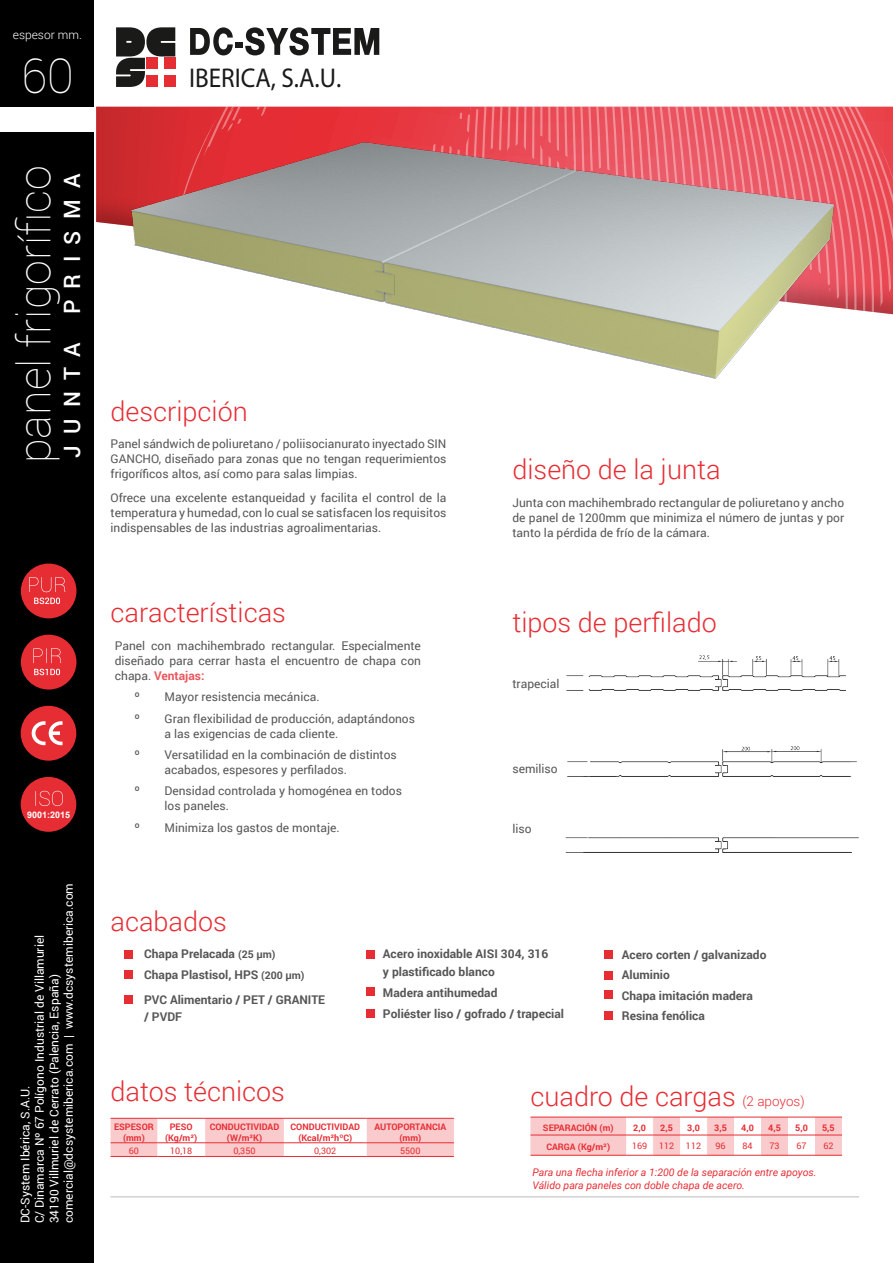
<style>
.page{position:relative;width:893px;height:1263px;background:#fff}
.page>*{position:absolute;margin:0;border:0;box-sizing:border-box;transform-origin:0 0}
.t1{font:100 47.85px "Roboto";color:#fff}
.t2{font:100 45px "Roboto";color:#fff}
.t3{font:27.15px "Myriad Pro";color:#1a1a18;scale:.93 1}
.t4{font:300 27px "Roboto";color:#e72d34}
.t5{font:500 22.5px "Roboto";letter-spacing:.5em;color:#fff}
.t6{font:12px/15px "Roboto";color:#565655;text-align:justify}
.t7{font:700 12px/20.5px "Roboto";color:#565655}
.t8{font:12px/14.4px "Roboto";color:#fff}
.t9{font:300 12px "Roboto";color:#fff}
.t10{font:italic 10.5px/12.6px "Roboto";color:#e72d34}
.t11{font:700 9px/10.8px "Roboto";color:#e72d34;text-align:center}
.t12{font:9px "Roboto";color:#e72d34}
.t13{font:700 9px "Arial";color:#fff}
.s1{font-weight:700;color:#eb575d}
.s2{font-size:10.5px}
.s3{font-size:13.5px}
</style>
<div class="page">
<svg style="left:873px;top:225px;width:20px;height:89px;background:#e3545e"></svg>
<div style="left:0;top:0;width:94px;height:1263px;background:#000"></div>
<div style="left:21px;top:777px;width:55px;height:55px;background:#e72d34;border-radius:50%"></div>
<div style="left:21px;top:563px;width:55px;height:55px;background:#e72d34;border-radius:50%"></div>
<svg style="left:34px;top:598px;width:26px;height:6px"></svg>
<svg style="left:29px;top:577px;width:36px;height:15px"></svg>
<div style="left:21px;top:635px;width:55px;height:54px;background:#e72d34;border-radius:50%"></div>
<svg style="left:34px;top:669px;width:26px;height:6px"></svg>
<svg style="left:33px;top:648px;width:28px;height:15px"></svg>
<img style="left:111px;top:27px;width:762px;height:352px">
<div style="left:21px;top:706px;width:55px;height:55px;background:#e72d34;border-radius:50%"></div>
<svg style="left:32px;top:721px;width:31px;height:24px"></svg>
<svg style="left:116px;top:27px;width:59px;height:60px"></svg>
<svg style="left:190px;top:27px;width:43px;height:28px"></svg>
<div style="left:235px;top:42px;width:8px;height:5px;background:#1a1a18"></div>
<svg style="left:245px;top:27px;width:134px;height:28px"></svg>
<svg style="left:35px;top:791px;width:28px;height:15px"></svg>
<div style="left:0;top:107px;width:95px;height:24px;background:#fff"></div>
<svg style="left:111px;top:1119px;width:343px;height:37px"></svg>
<hr style="left:111px;top:1118px;width:46px;height:1px;background:#e72d34">
<hr style="left:157px;top:1118px;width:48px;height:1px;background:#e72d34">
<hr style="left:205px;top:1118px;width:79px;height:1px;background:#e72d34">
<hr style="left:284px;top:1118px;width:83px;height:1px;background:#e72d34">
<hr style="left:367px;top:1118px;width:87px;height:1px;background:#e72d34">
<hr style="left:111px;top:1142px;width:46px;height:1px;background:#e72d34">
<hr style="left:157px;top:1142px;width:48px;height:1px;background:#e72d34">
<hr style="left:205px;top:1142px;width:79px;height:1px;background:#e72d34">
<hr style="left:284px;top:1142px;width:83px;height:1px;background:#e72d34">
<hr style="left:367px;top:1142px;width:87px;height:1px;background:#e72d34">
<hr style="left:111px;top:1156px;width:46px;height:1px;background:#e72d34">
<hr style="left:157px;top:1156px;width:48px;height:1px;background:#e72d34">
<hr style="left:205px;top:1156px;width:79px;height:1px;background:#e72d34">
<hr style="left:284px;top:1156px;width:83px;height:1px;background:#e72d34">
<hr style="left:367px;top:1156px;width:87px;height:1px;background:#e72d34">
<svg style="left:530px;top:1117px;width:312px;height:39px"></svg>
<img style="left:566px;top:655px;width:293px;height:198px">
<hr style="left:111px;top:1196px;width:748px;height:1px;background:#bbbcbc">
<div style="left:124px;top:950px;width:9px;height:9px;background:#e72d34"></div>
<div style="left:124px;top:995px;width:9px;height:9px;background:#e72d34"></div>
<div style="left:124px;top:970px;width:9px;height:9px;background:#e72d34"></div>
<div style="left:604px;top:950px;width:9px;height:9px;background:#e72d34"></div>
<div style="left:366px;top:950px;width:9px;height:9px;background:#e72d34"></div>
<div style="left:366px;top:987px;width:9px;height:9px;background:#e72d34"></div>
<div style="left:604px;top:971px;width:9px;height:8px;background:#e72d34"></div>
<div style="left:366px;top:1009px;width:9px;height:9px;background:#e72d34"></div>
<div style="left:604px;top:990px;width:9px;height:8px;background:#e72d34"></div>
<div style="left:604px;top:1011px;width:9px;height:9px;background:#e72d34"></div>
<p class="t9" style="left:13px;top:27px;width:71px">espesor mm.</p>
<h1 class="t1" style="left:21px;top:42px;width:55px">60</h1>
<h2 class="t2" style="left:3px;top:463px;width:300px;rotate:-90deg">panel frigorífico</h2>
<h3 class="t5" style="left:56px;top:458px;width:285px;rotate:-90deg">JUNTA PRISMA</h3>
<p class="t13" style="left:27px;top:809px;width:45px">9001:2015</p>
<p class="t8" style="left:18px;top:1223px;width:342px;rotate:-90deg">DC-System Ibérica, S.A.U.<br>C/ Dinamarca Nº 67 Polígono Industrial de Villamuriel<br>34190 Villmuriel de Cerrato (Palencia, España) comercial@dcsystemiberica.com | www.dcsystemiberica.com</p>
<h3 class="t3" style="left:189px;top:61px;width:165px">IBERICA, S.A.U.</h3>
<h3 class="t4" style="left:111px;top:392px;width:139px">descripción</h3>
<p class="t6" style="left:111px;top:436px;width:337px">Panel sándwich de poliuretano / poliisocianurato inyectado SIN GANCHO, diseñado para zonas que no tengan requerimientos frigoríficos altos, así como para salas limpias.</p>
<p class="t6" style="left:111px;top:490px;width:337px">Ofrece una excelente estanqueidad y facilita el control de la temperatura y humedad, con lo cual se satisfacen los requisitos indispensables de las industrias agroalimentarias.</p>
<h3 class="t4" style="left:111px;top:594px;width:177px">características</h3>
<p class="t6" style="left:115px;top:638px;width:308px">Panel con machihembrado rectangular. Especialmente diseñado para cerrar hasta el encuentro de chapa con chapa. <span class="s1">Ventajas:</span></p>
<p class="t6" style="left:135px;top:689px;width:7px">º</p>
<p class="t6" style="left:165px;top:689px;width:156px">Mayor resistencia mecánica.</p>
<p class="t6" style="left:135px;top:710px;width:7px">º</p>
<p class="t6" style="left:165px;top:710px;width:252px">Gran flexibilidad de producción, adaptándonos a las exigencias de cada cliente.</p>
<p class="t6" style="left:135px;top:747px;width:7px">º</p>
<p class="t6" style="left:165px;top:747px;width:234px">Versatilidad en la combinación de distintos acabados, espesores y perfilados.</p>
<p class="t6" style="left:135px;top:783px;width:7px">º</p>
<p class="t6" style="left:165px;top:783px;width:239px">Densidad controlada y homogénea en todos los paneles.</p>
<p class="t6" style="left:135px;top:819px;width:7px">º</p>
<p class="t6" style="left:165px;top:819px;width:177px">Minimiza los gastos de montaje.</p>
<h3 class="t4" style="left:512px;top:451px;width:210px">diseño de la junta</h3>
<p class="t6" style="left:512px;top:495px;width:333px">Junta con machihembrado rectangular de poliuretano y ancho de panel de 1200mm que minimiza el número de juntas y por tanto la pérdida de frío de la cámara.</p>
<h3 class="t4" style="left:512px;top:603px;width:206px">tipos de perfilado</h3>
<p class="t6" style="left:512px;top:676px;width:49px">trapecial</p>
<p class="t6" style="left:512px;top:761px;width:47px">semiliso</p>
<p class="t6" style="left:512px;top:821px;width:21px">liso</p>
<h3 class="t4" style="left:111px;top:903px;width:118px">acabados</h3>
<p class="t7" style="left:144px;top:943px;width:162px">Chapa Prelacada <span class="s2">(25 µm)<br></span>Chapa Plastisol, HPS <span class="s2">(200 µm)</span></p>
<p class="t7" style="left:144px;top:991px;width:183px;line-height:16.5px">PVC Alimentario / PET / GRANITE / PVDF</p>
<p class="t7" style="left:383px;top:945px;width:167px;line-height:18px">Acero inoxidable AISI 304, 316 y plastificado blanco</p>
<p class="t7" style="left:383px;top:982px;width:183px">Madera antihumedad<br>Poliéster liso / gofrado / trapecial</p>
<p class="t7" style="left:622px;top:943px;width:146px">Acero corten / galvanizado<br>Aluminio<br>Chapa imitación madera<br>Resina fenólica</p>
<h3 class="t4" style="left:111px;top:1073px;width:176px">datos técnicos</h3>
<h3 class="t4" style="left:530px;top:1077px;width:276px">cuadro de cargas <span class="s3">(2 apoyos)</span></h3>
<p class="t11" style="left:114px;top:1121px;width:41px">ESPESOR (mm)</p>
<p class="t11" style="left:165px;top:1121px;width:34px">PESO (Kg/m²)</p>
<p class="t11" style="left:210px;top:1121px;width:71px">CONDUCTIVIDAD (W/m²K)</p>
<p class="t11" style="left:290px;top:1121px;width:71px">CONDUCTIVIDAD (Kcal/m²hºC)</p>
<p class="t11" style="left:374px;top:1121px;width:73px">AUTOPORTANCIA (mm)</p>
<p class="t12" style="left:129px;top:1145px;width:12px">60</p>
<p class="t12" style="left:170px;top:1145px;width:24px">10,18</p>
<p class="t12" style="left:233px;top:1145px;width:24px">0,350</p>
<p class="t12" style="left:314px;top:1145px;width:24px">0,302</p>
<p class="t12" style="left:400px;top:1145px;width:22px">5500</p>
<p class="t11" style="left:543px;top:1122px;width:72px">SEPARACIÓN (m)</p>
<p class="t11" style="left:633px;top:1122px;width:14px">2,0</p>
<p class="t11" style="left:660px;top:1122px;width:14px">2,5</p>
<p class="t11" style="left:687px;top:1122px;width:14px">3,0</p>
<p class="t11" style="left:714px;top:1122px;width:14px">3,5</p>
<p class="t11" style="left:741px;top:1122px;width:14px">4,0</p>
<p class="t11" style="left:768px;top:1122px;width:14px">4,5</p>
<p class="t11" style="left:795px;top:1122px;width:14px">5,0</p>
<p class="t11" style="left:822px;top:1122px;width:14px">5,5</p>
<p class="t11" style="left:546px;top:1141px;width:65px">CARGA (Kg/m²)</p>
<p class="t12" style="left:632px;top:1139px;width:17px">169</p>
<p class="t12" style="left:659px;top:1139px;width:17px">112</p>
<p class="t12" style="left:686px;top:1139px;width:17px">112</p>
<p class="t12" style="left:715px;top:1139px;width:12px">96</p>
<p class="t12" style="left:742px;top:1139px;width:12px">84</p>
<p class="t12" style="left:769px;top:1139px;width:12px">73</p>
<p class="t12" style="left:796px;top:1139px;width:12px">67</p>
<p class="t12" style="left:823px;top:1139px;width:12px">62</p>
<p class="t10" style="left:532px;top:1166px;width:286px">Para una flecha inferior a 1:200 de la separación entre apoyos.<br>Válido para paneles con doble chapa de acero.</p>
</div>
